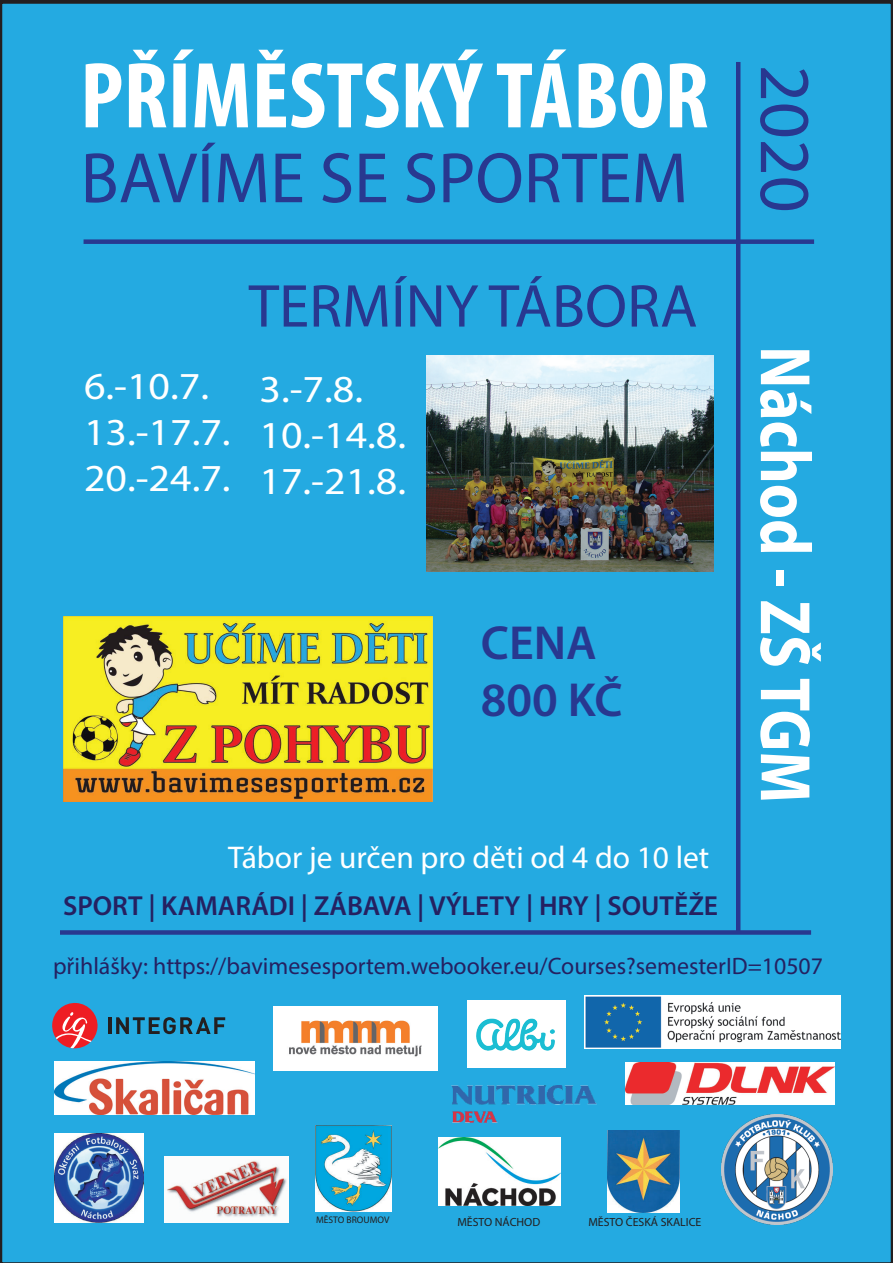
<style>
.page{position:relative;width:893px;height:1263px;background:#24aae1}
.page>*{position:absolute;margin:0;border:0;box-sizing:border-box;transform-origin:0 0}
.t1{font:700 condensed 94.65px "Myriad Pro";color:#fff}
.t2{font:72px "Myriad Pro";color:#283890}
.t3{font:700 72px "Myriad Pro";color:#fff;scale:.85 1}
.t4{font:61.05px "Myriad Pro";color:#283890}
.t5{font:600 48px/57.6px "Myriad Pro";color:#283890}
.t6{font:38.25px/45.9px "Myriad Pro";color:#fff;scale:1.1 1}
.t7{font:31.5px "Myriad Pro";color:#fff}
.t8{font:600 27.6px "Myriad Pro";color:#252161}
.t9{font:23.85px "Myriad Pro";color:#252161}
.t10{font:11.85px "Myriad Pro";color:#231f20}
.t11{font:9.6px "Myriad Pro";color:#231f20}
</style>
<div class="page">
<div style="left:84px;top:239px;width:730px;height:5px;background:#283890"></div>
<div style="left:60px;top:930px;width:751px;height:5px;background:#283890"></div>
<hr style="left:736px;top:62px;width:4px;height:871px;background:#283890">
<img style="left:64px;top:617px;width:369px;height:184px">
<div style="left:433px;top:606px;width:25px;height:201px;background:#24aae1"></div>
<img style="left:427px;top:356px;width:287px;height:215px">
<img style="left:439px;top:1137px;width:121px;height:68px">
<img style="left:452px;top:1085px;width:144px;height:37px">
<img style="left:54px;top:1133px;width:90px;height:90px">
<img style="left:722px;top:1114px;width:111px;height:111px">
<img style="left:315px;top:1125px;width:76px;height:86px">
<img style="left:625px;top:1062px;width:209px;height:42px">
<img style="left:164px;top:1156px;width:124px;height:67px">
<img style="left:54px;top:1061px;width:200px;height:54px">
<img style="left:584px;top:995px;width:257px;height:53px">
<div style="left:467px;top:1000px;width:98px;height:67px;background:#fff"></div>
<img style="left:467px;top:1018px;width:96px;height:50px">
<hr style="left:108px;top:1017px;width:3px;height:17px;background:#231f20">
<svg style="left:116px;top:1017px;width:109px;height:17px;background:#236d8c"></svg>
<svg style="left:51px;top:1002px;width:47px;height:47px;background:#b95c6f"></svg>
<img style="left:273px;top:1006px;width:164px;height:64px">
<img style="left:607px;top:1130px;width:72px;height:82px">
<h1 class="t1" style="left:80px;top:37px;width:630px">PŘÍMĚSTSKÝ TÁBOR</h1>
<h2 class="t2" style="left:81px;top:134px;width:609px">BAVÍME SE SPORTEM</h2>
<h3 class="t4" style="left:249px;top:268px;width:450px">TERMÍNY TÁBORA</h3>
<h3 class="t6" style="left:84px;top:362px;width:135px">6.-10.7.<br>13.-17.7.<br>20.-24.7.</h3>
<h3 class="t6" style="left:259px;top:365px;width:135px">3.-7.8.<br>10.-14.8.<br>17.-21.8.</h3>
<h3 class="t5" style="left:481px;top:612px;width:144px">CENA<br>800 KČ</h3>
<h3 class="t7" style="left:228px;top:838px;width:483px">Tábor je určen pro děti od 4 do 10 let</h3>
<h2 class="t2" style="left:829px;top:65px;width:149px;rotate:90deg">2020</h2>
<h2 class="t3" style="left:832px;top:346px;width:539px;rotate:90deg">Náchod - ZŠ TGM</h2>
<p class="t8" style="left:63px;top:888px;width:657px">SPORT | KAMARÁDI | ZÁBAVA | VÝLETY | HRY | SOUTĚŽE</p>
<p class="t9" style="left:53px;top:951px;width:771px">přihlášky: https://bavimesesportem.webooker.eu/Courses?semesterID=10507</p>
<p class="t11" style="left:316px;top:1214px;width:75px">MĚSTO BROUMOV</p>
<p class="t10" style="left:457px;top:1214px;width:84px">MĚSTO NÁCHOD</p>
<p class="t10" style="left:588px;top:1214px;width:114px">MĚSTO ČESKÁ SKALICE</p>
</div>
